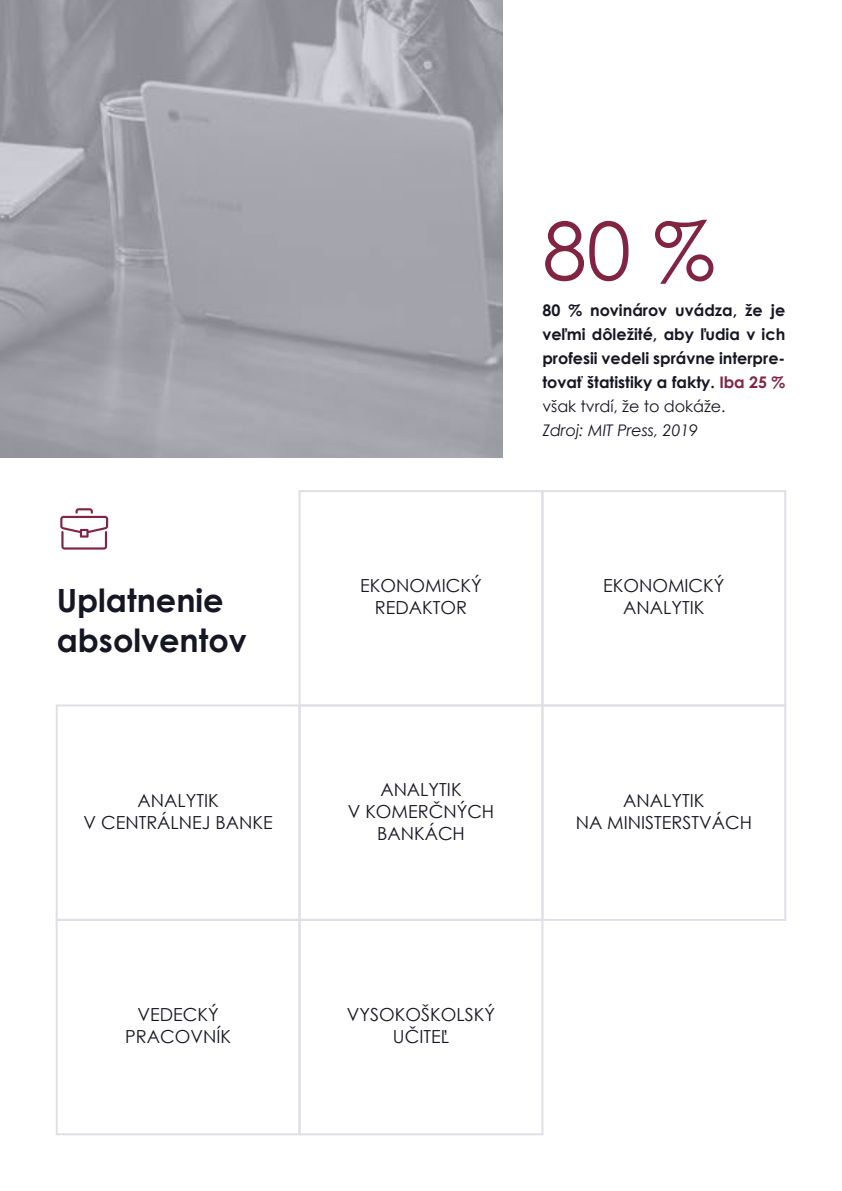
<style>
.page{position:relative;width:842px;height:1191px;background:#fff}
.page>*{position:absolute;margin:0;border:0;box-sizing:border-box;transform-origin:0 0}
.t1{font:80px "Century Gothic";color:#812442}
.t2{font:700 32px/40px "Century Gothic";color:#171723}
.t3{font:18px/22px "Century Gothic";color:#171723;text-align:center}
.t4{font:700 16px/24px "Century Gothic";color:#171723;text-align:justify}
.t5{font:italic 16px "Century Gothic";letter-spacing:-.005em;color:#171723}
.s1{color:#822442}
.s2{font-weight:400}
</style>
<div class="page">
<svg style="left:0;top:0;width:502px;height:457px;fill:#a3a3ac"></svg>
<div style="left:299px;top:490px;width:244px;height:216px;border:2px solid #dfdfe6"></div>
<div style="left:541px;top:490px;width:245px;height:216px;border:2px solid #dfdfe6"></div>
<div style="left:299px;top:704px;width:244px;height:217px;border:2px solid #dfdfe6"></div>
<div style="left:56px;top:704px;width:245px;height:217px;border:2px solid #dfdfe6"></div>
<div style="left:541px;top:704px;width:245px;height:217px;border:2px solid #dfdfe6"></div>
<div style="left:299px;top:919px;width:244px;height:216px;border:2px solid #dfdfe6"></div>
<div style="left:56px;top:919px;width:245px;height:216px;border:2px solid #dfdfe6"></div>
<svg style="left:60px;top:508px;width:48px;height:41px"></svg>
<h2 class="t2" style="left:57px;top:578px;width:192px">Uplatnenie absolventov</h2>
<h1 class="t1" style="left:542px;top:195px;width:174px">80 %</h1>
<p class="t4" style="left:542px;top:297px;width:244px">80 % novinárov uvádza, že je veľmi dôležité, aby ľudia v ich profesii vedeli správne interpre&shy;tovať štatistiky a fakty. <span class="s1">Iba 25 % </span><span class="s2">však tvrdí, že to dokáže.</span></p>
<p class="t5" style="left:542px;top:419px;width:157px">Zdroj: MIT Press, 2019</p>
<p class="t3" style="left:360px;top:574px;width:123px">EKONOMICKÝ<br>REDAKTOR</p>
<p class="t3" style="left:603px;top:574px;width:123px">EKONOMICKÝ<br>ANALYTIK</p>
<p class="t3" style="left:348px;top:778px;width:148px">ANALYTIK<br>V KOMERČNÝCH<br>BANKÁCH</p>
<p class="t3" style="left:83px;top:789px;width:191px">ANALYTIK<br>V CENTRÁLNEJ BANKE</p>
<p class="t3" style="left:576px;top:789px;width:178px">ANALYTIK<br>NA MINISTERSTVÁCH</p>
<p class="t3" style="left:125px;top:1003px;width:107px">VEDECKÝ<br>PRACOVNÍK</p>
<p class="t3" style="left:347px;top:1003px;width:149px">VYSOKOŠKOLSKÝ<br>UČITEĽ</p>
</div>
